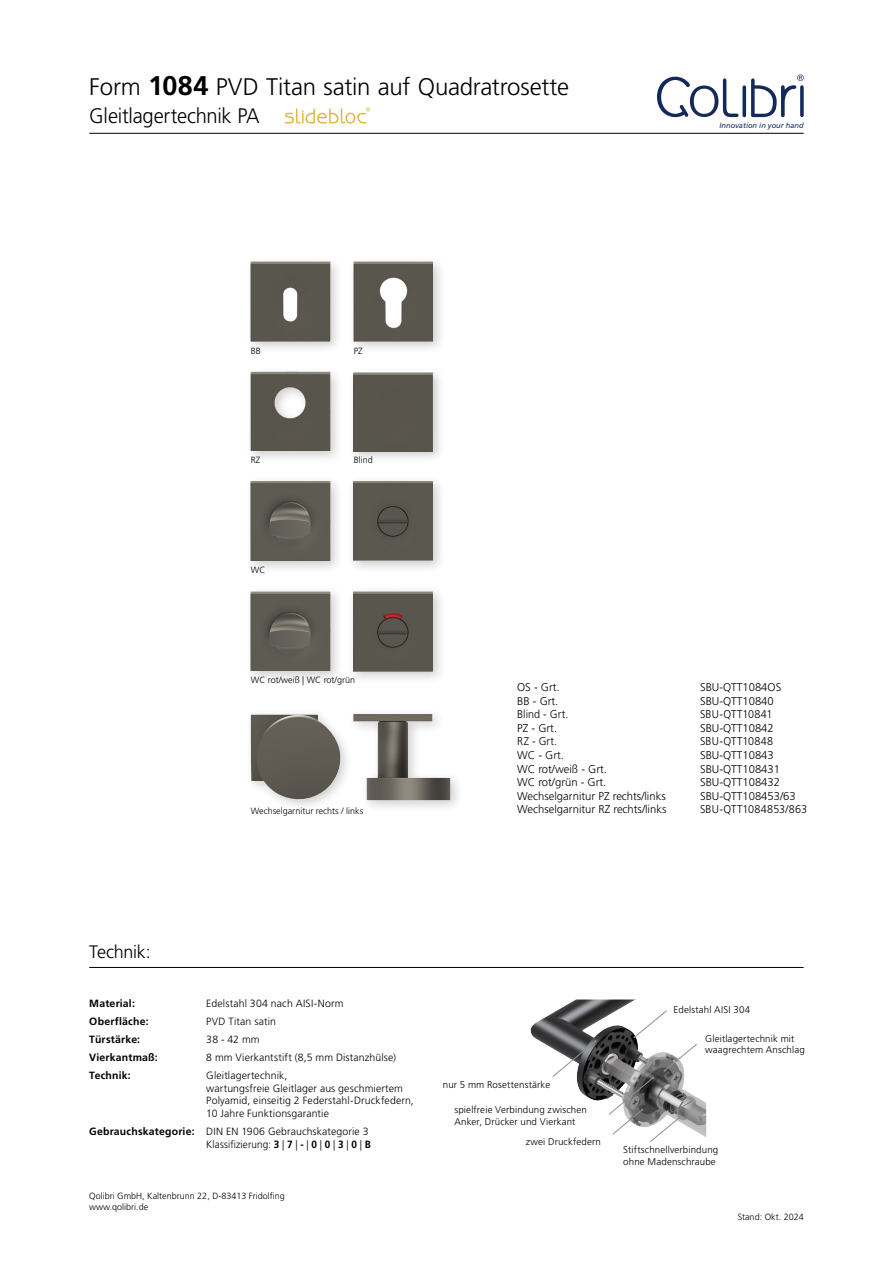
<style>
.page{position:relative;width:893px;height:1263px;background:#fff}
.page>*{position:absolute;margin:0;border:0;box-sizing:border-box;transform-origin:0 0}
.t1{font:300 24px "Frutiger";letter-spacing:-.01em;color:#000}
.t2{font:300 21px "Frutiger";letter-spacing:-.01em;color:#000;scale:.96 1}
.t3{font:300 18px "Frutiger";letter-spacing:-.015em;color:#000}
.t4{font:300 11.25px "Frutiger";color:#000}
.t5{font:300 11.25px "Frutiger";color:#000;scale:.96 1}
.t6{font:300 10.5px/12.6px "Frutiger";letter-spacing:.01em;color:#000}
.t7{font:700 10.5px "Frutiger";letter-spacing:.015em;color:#000}
.t8{font:300 9.75px/11.7px "Frutiger";letter-spacing:.015em;color:#000}
.t9{font:300 9px/10.8px "Frutiger";color:#000}
.t10{font:italic 7.5px "Frutiger";color:#13295c}
.s1{font-weight:700;font-size:27px}
.s2{font-weight:700}
</style>
<div class="page">
<hr style="left:89px;top:133px;width:715px;height:1px;background:#000">
<hr style="left:89px;top:967px;width:715px;height:1px;background:#000">
<img style="left:531px;top:999px;width:175px;height:138px">
<svg style="left:608px;top:1010px;width:89px;height:132px"></svg>
<svg style="left:552px;top:1040px;width:44px;height:37px"></svg>
<svg style="left:285px;top:107px;width:85px;height:17px"></svg>
<svg style="left:657px;top:74px;width:147px;height:43px"></svg>
<div style="left:245px;top:256px;width:99px;height:99px;background:#000;opacity:.2"></div>
<img style="left:251px;top:262px;width:79px;height:79px">
<div style="left:245px;top:366px;width:98px;height:99px;background:#000;opacity:.2"></div>
<img style="left:251px;top:372px;width:79px;height:79px">
<div style="left:347px;top:256px;width:100px;height:99px;background:#000;opacity:.2"></div>
<img style="left:354px;top:262px;width:79px;height:79px">
<div style="left:347px;top:585px;width:100px;height:100px;background:#000;opacity:.2"></div>
<img style="left:353px;top:591px;width:80px;height:80px">
<div style="left:347px;top:475px;width:99px;height:99px;background:#000;opacity:.2"></div>
<img style="left:353px;top:481px;width:80px;height:79px">
<div style="left:347px;top:708px;width:117px;height:106px;background:#000;opacity:.2"></div>
<img style="left:353px;top:714px;width:97px;height:86px">
<div style="left:245px;top:708px;width:108px;height:104px;background:#000;opacity:.2"></div>
<img style="left:251px;top:714px;width:89px;height:86px">
<div style="left:245px;top:475px;width:99px;height:99px;background:#000;opacity:.2"></div>
<img style="left:251px;top:481px;width:79px;height:80px">
<div style="left:245px;top:585px;width:99px;height:100px;background:#000;opacity:.2"></div>
<img style="left:251px;top:591px;width:79px;height:80px">
<div style="left:348px;top:366px;width:98px;height:98px;background:#000;opacity:.2"></div>
<div style="left:353px;top:372px;width:80px;height:79px;background:#58554c"></div>
<h1 class="t1" style="left:89px;top:73px;width:481px">Form <span class="s1">1084</span> PVD Titan satin auf Quadratrosette</h1>
<h2 class="t2" style="left:89px;top:104px;width:179px">Gleitlagertechnik PA</h2>
<p class="t9" style="left:251px;top:345px;width:12px">BB</p>
<p class="t9" style="left:251px;top:455px;width:11px">RZ</p>
<p class="t9" style="left:251px;top:564px;width:16px">WC</p>
<p class="t9" style="left:354px;top:345px;width:10px">PZ</p>
<p class="t9" style="left:354px;top:455px;width:21px">Blind</p>
<p class="t10" style="left:719px;top:121px;width:86px">Innovation in your hand</p>
<p class="t9" style="left:251px;top:675px;width:106px">WC rot/weiß | WC rot/grün</p>
<p class="t9" style="left:251px;top:806px;width:114px">Wechselgarnitur rechts / links</p>
<p class="t4" style="left:517px;top:681px;width:44px">OS - Grt.</p>
<p class="t4" style="left:700px;top:681px;width:83px">SBU-QTT1084OS</p>
<p class="t4" style="left:517px;top:694px;width:43px">BB - Grt.</p>
<p class="t4" style="left:700px;top:694px;width:75px">SBU-QTT10840</p>
<p class="t5" style="left:517px;top:708px;width:55px">Blind - Grt.</p>
<p class="t5" style="left:700px;top:708px;width:77px">SBU-QTT10841</p>
<p class="t4" style="left:517px;top:721px;width:41px">PZ - Grt.</p>
<p class="t4" style="left:700px;top:721px;width:75px">SBU-QTT10842</p>
<p class="t5" style="left:517px;top:735px;width:43px">RZ - Grt.</p>
<p class="t5" style="left:700px;top:735px;width:78px">SBU-QTT10848</p>
<p class="t4" style="left:517px;top:749px;width:48px">WC - Grt.</p>
<p class="t4" style="left:700px;top:749px;width:75px">SBU-QTT10843</p>
<p class="t4" style="left:517px;top:762px;width:91px">WC rot/weiß - Grt.</p>
<p class="t4" style="left:700px;top:762px;width:82px">SBU-QTT108431</p>
<p class="t4" style="left:517px;top:776px;width:91px">WC rot/grün - Grt.</p>
<p class="t4" style="left:700px;top:776px;width:82px">SBU-QTT108432</p>
<p class="t4" style="left:517px;top:789px;width:150px">Wechselgarnitur PZ rechts/links</p>
<p class="t4" style="left:700px;top:789px;width:97px">SBU-QTT108453/63</p>
<p class="t4" style="left:517px;top:803px;width:151px">Wechselgarnitur RZ rechts/links</p>
<p class="t5" style="left:700px;top:803px;width:113px">SBU-QTT1084853/863</p>
<h3 class="t3" style="left:89px;top:941px;width:63px">Technik:</h3>
<p class="t7" style="left:89px;top:997px;width:47px">Material:</p>
<p class="t6" style="left:206px;top:997px;width:139px">Edelstahl 304 nach AISI-Norm</p>
<p class="t7" style="left:89px;top:1015px;width:61px">Oberfläche:</p>
<p class="t6" style="left:206px;top:1015px;width:71px">PVD Titan satin</p>
<p class="t7" style="left:89px;top:1033px;width:52px">Türstärke:</p>
<p class="t6" style="left:206px;top:1033px;width:55px">38 - 42 mm</p>
<p class="t7" style="left:89px;top:1051px;width:70px">Vierkantmaß:</p>
<p class="t6" style="left:206px;top:1051px;width:191px">8 mm Vierkantstift (8,5 mm Distanzhülse)</p>
<p class="t7" style="left:89px;top:1069px;width:43px">Technik:</p>
<p class="t6" style="left:206px;top:1069px;width:209px">Gleitlagertechnik,<br>wartungsfreie Gleitlager aus geschmiertem Polyamid, einseitig 2 Federstahl-Druckfedern, 10 Jahre Funktionsgarantie</p>
<p class="t6" style="left:89px;top:1125px;width:283px;text-align:right"><span class="s2">Gebrauchskategorie:</span> DIN EN 1906 Gebrauchskategorie 3<br>Klassifizierung: <span class="s2">3</span> | <span class="s2">7</span> | <span class="s2">-</span> | <span class="s2">0</span> | <span class="s2">0</span> | <span class="s2">3</span> | <span class="s2">0</span> | <span class="s2">B</span></p>
<p class="t9" style="left:89px;top:1190px;width:197px">Qolibri GmbH, Kaltenbrunn 22, D-83413 Fridolfing www.qolibri.de</p>
<p class="t8" style="left:443px;top:1079px;width:109px">nur 5 mm Rosettenstärke</p>
<p class="t8" style="left:454px;top:1104px;width:134px">spielfreie Verbindung zwischen<br>Anker, Drücker und Vierkant</p>
<p class="t8" style="left:526px;top:1135px;width:77px">zwei Druckfedern</p>
<p class="t8" style="left:674px;top:1004px;width:78px">Edelstahl AISI 304</p>
<p class="t8" style="left:705px;top:1032px;width:101px">Gleitlagertechnik mit waagrechtem Anschlag</p>
<p class="t8" style="left:623px;top:1144px;width:97px">Stiftschnellverbindung ohne Madenschraube</p>
<p class="t9" style="left:738px;top:1212px;width:68px">Stand: Okt. 2024</p>
</div>
